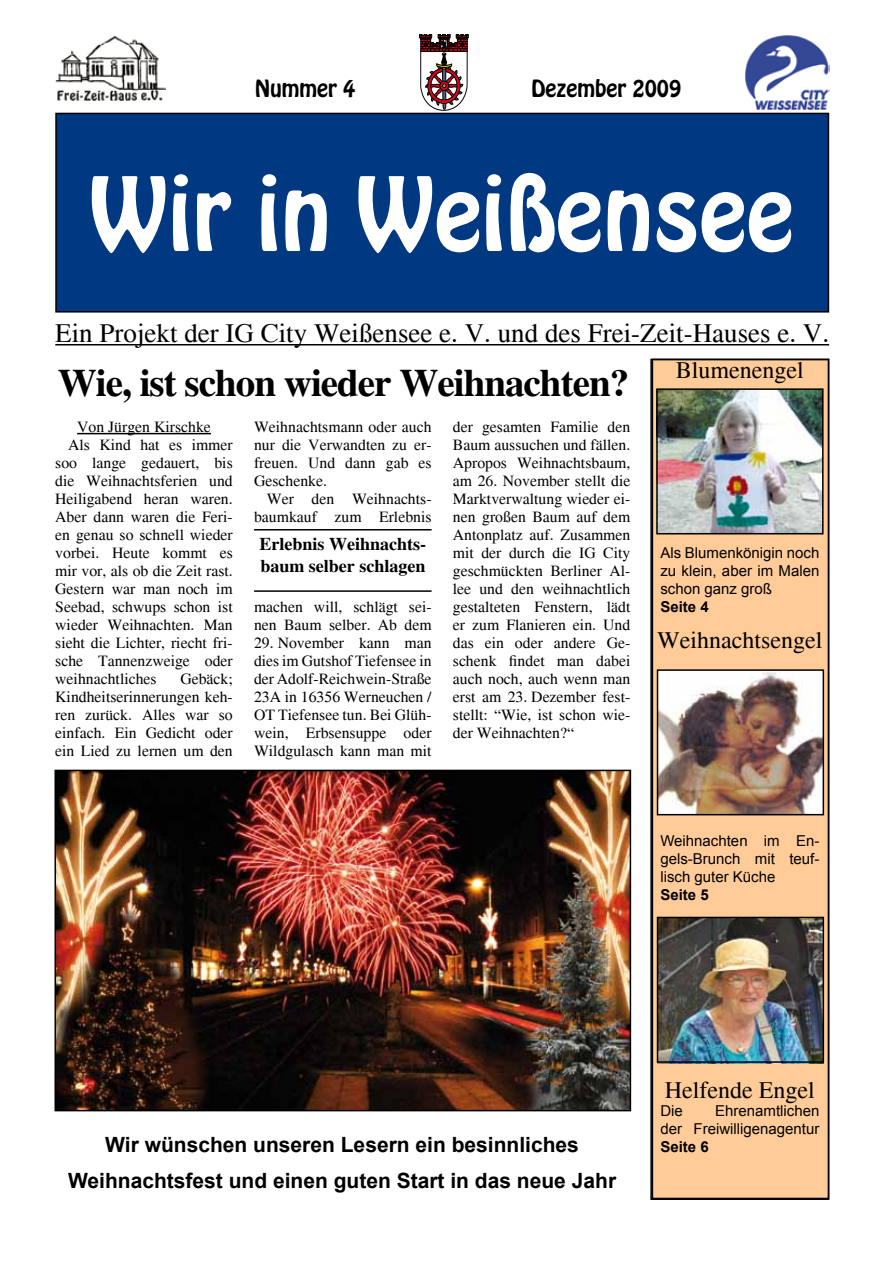
<style>
.page{position:relative;width:893px;height:1263px;background:#fff}
.page>*{position:absolute;margin:0;border:0;box-sizing:border-box;transform-origin:0 0}
.t1{font:90px "Hobo Std";color:#fff}
.t2{font:700 39px "Times";letter-spacing:-.025em;color:#000}
.t3{font:27px "Times";color:#000}
.t4{font:24px "Times";color:#000}
.t5{font:700 21px/36px "Arial";color:#000;text-align:center}
.t6{font:21px "Hobo Std";color:#000}
.t7{font:700 18px/21.6px "Times";color:#000}
.t8{font:15.75px/18px "Times";color:#000;text-align:justify}
.t9{font:15px/18px "Arial";color:#000;text-align:justify}
.t10{font:700 15px "Arial";color:#000}
</style>
<div class="page">
<div style="left:56px;top:113px;width:772px;height:199px;background:#003882"></div>
<div style="left:55px;top:113px;width:774px;height:200px;border:2px solid #000"></div>
<svg style="left:419px;top:34px;width:49px;height:77px"></svg>
<img style="left:745px;top:35px;width:84px;height:76px">
<img style="left:55px;top:35px;width:111px;height:66px">
<div style="left:652px;top:359px;width:176px;height:839px;background:#fc9"></div>
<hr style="left:55px;top:344px;width:774px;height:1px;background:#000">
<img style="left:58px;top:773px;width:570px;height:335px">
<div style="left:55px;top:770px;width:576px;height:341px;border:2px solid #000"></div>
<hr style="left:77px;top:433px;width:134px;height:1px;background:#000">
<hr style="left:254px;top:529px;width:178px;height:1px;background:#000">
<hr style="left:254px;top:590px;width:178px;height:2px;background:#000">
<div style="left:650px;top:359px;width:179px;height:841px;border:2px solid #000"></div>
<img style="left:659px;top:391px;width:162px;height:140px">
<div style="left:656px;top:388px;width:168px;height:146px;border:2px solid #000"></div>
<img style="left:660px;top:920px;width:161px;height:140px">
<div style="left:657px;top:917px;width:167px;height:146px;border:2px solid #000"></div>
<img style="left:660px;top:672px;width:161px;height:140px">
<div style="left:657px;top:669px;width:167px;height:146px;border:2px solid #000"></div>
<h3 class="t6" style="left:255px;top:73px;width:102px">Nummer 4</h3>
<h3 class="t6" style="left:531px;top:73px;width:151px">Dezember 2009</h3>
<h1 class="t1" style="left:90px;top:152px;width:705px">Wir in Weißensee</h1>
<h3 class="t3" style="left:55px;top:318px;width:775px">Ein Projekt der IG City Weißensee e. V. und des Frei-Zeit-Hauses e. V.</h3>
<h2 class="t2" style="left:58px;top:360px;width:573px">Wie, ist schon wieder Weihnachten?</h2>
<p class="t8" style="left:77px;top:418px;width:135px">Von Jürgen Kirschke</p>
<p class="t8" style="left:68px;top:436px;width:166px">Als Kind hat es immer</p>
<p class="t8" style="left:55px;top:454px;width:179px">soo lange gedauert, bis</p>
<p class="t8" style="left:55px;top:472px;width:179px">die Weihnachtsferien und</p>
<p class="t8" style="left:55px;top:490px;width:179px">Heiligabend heran waren.</p>
<p class="t8" style="left:55px;top:508px;width:179px">Aber dann waren die Feri-</p>
<p class="t8" style="left:55px;top:526px;width:179px">en genau so schnell wieder</p>
<p class="t8" style="left:55px;top:544px;width:179px">vorbei. Heute kommt es</p>
<p class="t8" style="left:55px;top:562px;width:179px">mir vor, als ob die Zeit rast.</p>
<p class="t8" style="left:55px;top:580px;width:179px">Gestern war man noch im</p>
<p class="t8" style="left:55px;top:598px;width:179px">Seebad, schwups schon ist</p>
<p class="t8" style="left:55px;top:616px;width:179px">wieder Weihnachten. Man</p>
<p class="t8" style="left:55px;top:634px;width:179px">sieht die Lichter, riecht fri-</p>
<p class="t8" style="left:55px;top:652px;width:179px">sche Tannenzweige oder</p>
<p class="t8" style="left:55px;top:670px;width:103px">weihnachtliches</p>
<p class="t8" style="left:55px;top:670px;width:179px;text-indent:125px">Gebäck; Kindheitserinnerungen keh&shy;ren zurück. Alles war so einfach. Ein Gedicht oder ein Lied zu lernen um den</p>
<p class="t8" style="left:254px;top:418px;width:179px">Weihnachtsmann oder auch nur die Verwandten zu er&shy;freuen. Und dann gab es Geschenke.</p>
<p class="t8" style="left:254px;top:490px;width:179px;text-align:right">Wer den Weihnachts&shy;baumkauf zum Erlebnis</p>
<p class="t7" style="left:260px;top:534px;width:168px">Erlebnis Weihnachts&shy;baum selber schlagen</p>
<p class="t8" style="left:254px;top:598px;width:179px">machen will, schlägt sei&shy;nen Baum selber. Ab dem</p>
<p class="t8" style="left:254px;top:634px;width:179px">29. November kann man dies im Gutshof Tiefensee in der Adolf-Reichwein-Straße 23A in 16356 Werneuchen / OT Tiefensee tun. Bei Glüh&shy;wein, Erbsensuppe oder Wildgulasch kann man mit</p>
<p class="t8" style="left:453px;top:418px;width:179px">der gesamten Familie den Baum aussuchen und fällen.<br>Apropos Weihnachtsbaum, am 26. November stellt die Marktverwaltung wieder ei&shy;nen großen Baum auf dem Antonplatz auf. Zusammen mit der durch die IG City geschmückten Berliner Al&shy;lee und den weihnachtlich gestalteten Fenstern, lädt er zum Flanieren ein. Und das ein oder andere Ge&shy;schenk findet man dabei auch noch, auch wenn man erst am 23. Dezember fest&shy;stellt: “Wie, ist schon wie&shy;der Weihnachten?“</p>
<h3 class="t4" style="left:676px;top:356px;width:129px">Blumenengel</h3>
<p class="t9" style="left:660px;top:544px;width:161px">Als Blumenkönigin noch zu klein, aber im Malen schon ganz groß</p>
<p class="t10" style="left:660px;top:597px;width:50px">Seite 4</p>
<h3 class="t4" style="left:657px;top:626px;width:167px">Weihnachtsengel</h3>
<p class="t9" style="left:660px;top:832px;width:161px">Weihnachten im En&shy;gels-Brunch mit teuf&shy;lisch guter Küche</p>
<p class="t10" style="left:660px;top:885px;width:50px">Seite 5</p>
<h3 class="t5" style="left:68px;top:1127px;width:550px">Wir wünschen unseren Lesern ein besinnliches<br>Weihnachtsfest und einen guten Start in das neue Jahr</h3>
<h3 class="t4" style="left:665px;top:1076px;width:151px">Helfende Engel</h3>
<p class="t9" style="left:660px;top:1102px;width:24px">Die</p>
<p class="t9" style="left:660px;top:1102px;width:160px;text-align:right">Ehrenamtlichen<br>der Freiwilligenagentur</p>
<p class="t10" style="left:660px;top:1137px;width:50px">Seite 6</p>
</div>
